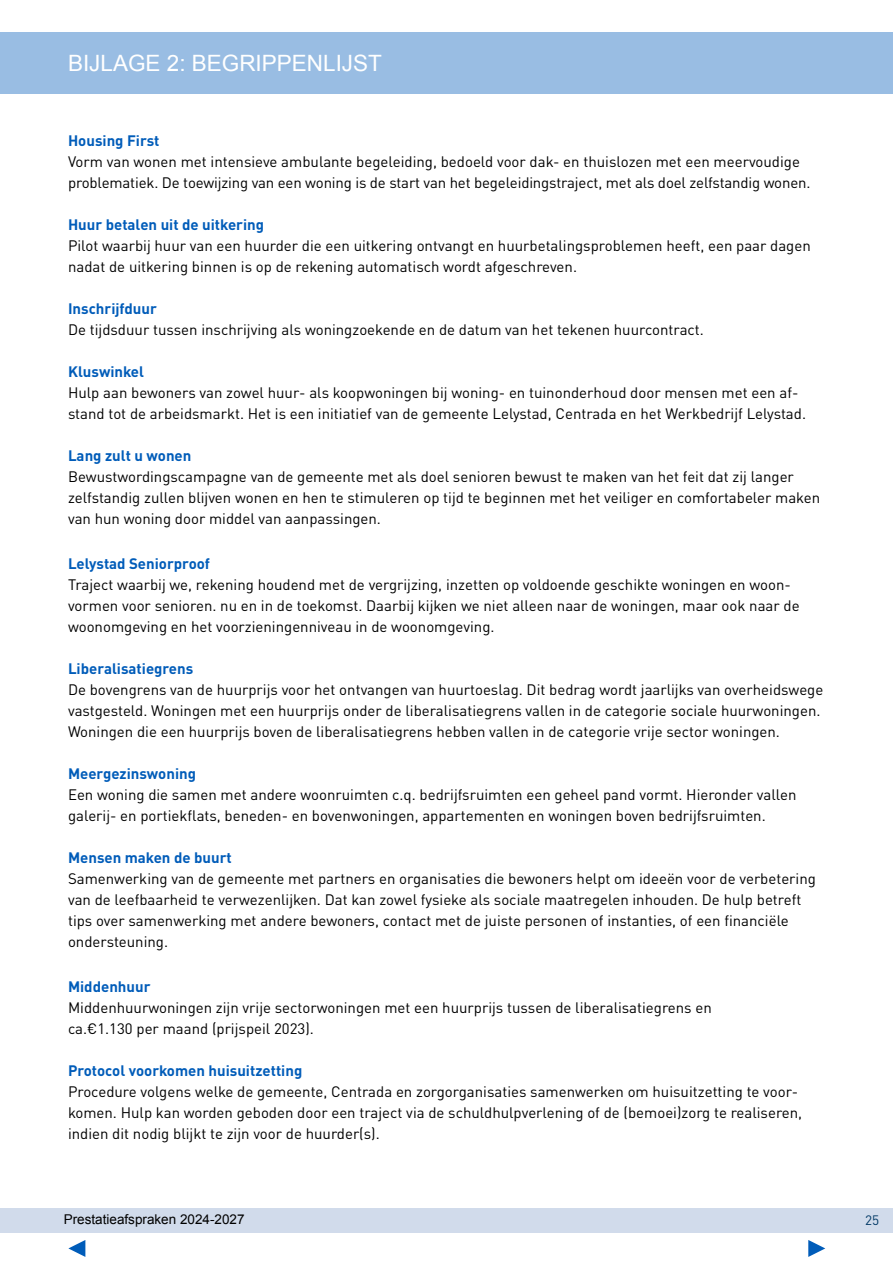
<style>
.page{position:relative;width:893px;height:1263px;background:#fff}
.page>*{position:absolute;margin:0;border:0;box-sizing:border-box;transform-origin:0 0}
.t1{font:22.5px "Arial";color:#fff}
.t2{font:15px/21px "DIN Pro";color:#000}
.t3{font:700 15px "DIN Pro";color:#005cb9}
.t4{font:13.5px "Arial";color:#000}
.t5{font:13.5px "DIN Pro";color:#003865}
</style>
<div class="page">
<div style="left:0;top:1208px;width:893px;height:24px;background:#d1dbeb"></div>
<svg style="left:68px;top:1240px;width:17px;height:17px"></svg>
<svg style="left:808px;top:1240px;width:17px;height:17px"></svg>
<div style="left:0;top:32px;width:893px;height:62px;background:#99bde3"></div>
<h1 class="t1" style="left:68px;top:48px;width:315px">BIJLAGE 2: BEGRIPPENLIJST</h1>
<p class="t3" style="left:68px;top:128px;width:93px">Housing First</p>
<p class="t2" style="left:68px;top:150px;width:744px">Vorm van wonen met intensieve ambulante begeleiding, bedoeld voor dak- en thuislozen met een meervoudige problematiek. De toewijzing van een woning is de start van het begeleidingstraject, met als doel zelfstandig wonen.</p>
<p class="t3" style="left:68px;top:212px;width:198px">Huur betalen uit de uitkering</p>
<p class="t2" style="left:68px;top:234px;width:744px">Pilot waarbij huur van een huurder die een uitkering ontvangt en huurbetalingsproblemen heeft, een paar dagen nadat de uitkering binnen is op de rekening automatisch wordt afgeschreven.</p>
<p class="t3" style="left:68px;top:296px;width:90px">Inschrijfduur</p>
<p class="t2" style="left:68px;top:318px;width:637px">De tijdsduur tussen inschrijving als woningzoekende en de datum van het tekenen huurcontract.</p>
<p class="t3" style="left:68px;top:359px;width:77px">Kluswinkel</p>
<p class="t2" style="left:68px;top:381px;width:739px">Hulp aan bewoners van zowel huur- als koopwoningen bij woning- en tuinonderhoud door mensen met een af&shy;stand tot de arbeidsmarkt. Het is een initiatief van de gemeente Lelystad, Centrada en het Werkbedrijf Lelystad.</p>
<p class="t3" style="left:68px;top:443px;width:125px">Lang zult u wonen</p>
<p class="t2" style="left:68px;top:465px;width:754px">Bewustwordingscampagne van de gemeente met als doel senioren bewust te maken van het feit dat zij langer zelfstandig zullen blijven wonen en hen te stimuleren op tijd te beginnen met het veiliger en comfortabeler maken van hun woning door middel van aanpassingen.</p>
<p class="t3" style="left:68px;top:551px;width:144px">Lelystad Seniorproof</p>
<p class="t2" style="left:68px;top:573px;width:733px">Traject waarbij we, rekening houdend met de vergrijzing, inzetten op voldoende geschikte woningen en woon&shy;vormen voor senioren. nu en in de toekomst. Daarbij kijken we niet alleen naar de woningen, maar ook naar de woonomgeving en het voorzieningenniveau in de woonomgeving.</p>
<p class="t3" style="left:68px;top:656px;width:127px">Liberalisatiegrens</p>
<p class="t2" style="left:68px;top:678px;width:757px">De bovengrens van de huurprijs voor het ontvangen van huurtoeslag. Dit bedrag wordt jaarlijks van overheidswege vastgesteld. Woningen met een huurprijs onder de liberalisatiegrens vallen in de categorie sociale huurwoningen.<br>Woningen die een huurprijs boven de liberalisatiegrens hebben vallen in de categorie vrije sector woningen.</p>
<p class="t3" style="left:68px;top:761px;width:130px">Meergezinswoning</p>
<p class="t2" style="left:68px;top:783px;width:730px">Een woning die samen met andere woonruimten c.q. bedrijfsruimten een geheel pand vormt. Hieronder vallen galerij- en portiekflats, beneden- en bovenwoningen, appartementen en woningen boven bedrijfsruimten.</p>
<p class="t3" style="left:68px;top:845px;width:165px">Mensen maken de buurt</p>
<p class="t2" style="left:68px;top:867px;width:749px">Samenwerking van de gemeente met partners en organisaties die bewoners helpt om ideeën voor de verbetering van de leefbaarheid te verwezenlijken. Dat kan zowel fysieke als sociale maatregelen inhouden. De hulp betreft tips over samenwerking met andere bewoners, contact met de juiste personen of instanties, of een financiële ondersteuning.</p>
<p class="t3" style="left:68px;top:974px;width:84px">Middenhuur</p>
<p class="t2" style="left:68px;top:996px;width:645px">Middenhuurwoningen zijn vrije sectorwoningen met een huurprijs tussen de liberalisatiegrens en ca.€1.130 per maand (prijspeil 2023).</p>
<p class="t3" style="left:68px;top:1058px;width:236px">Protocol voorkomen huisuitzetting</p>
<p class="t2" style="left:68px;top:1080px;width:736px">Procedure volgens welke de gemeente, Centrada en zorgorganisaties samenwerken om huisuitzetting te voor&shy;komen. Hulp kan worden geboden door een traject via de schuldhulpverlening of de (bemoei)zorg te realiseren, indien dit nodig blijkt te zijn voor de huurder(s).</p>
<p class="t4" style="left:64px;top:1210px;width:182px">Prestatieafspraken 2024-2027</p>
<p class="t5" style="left:865px;top:1209px;width:16px">25</p>
</div>
